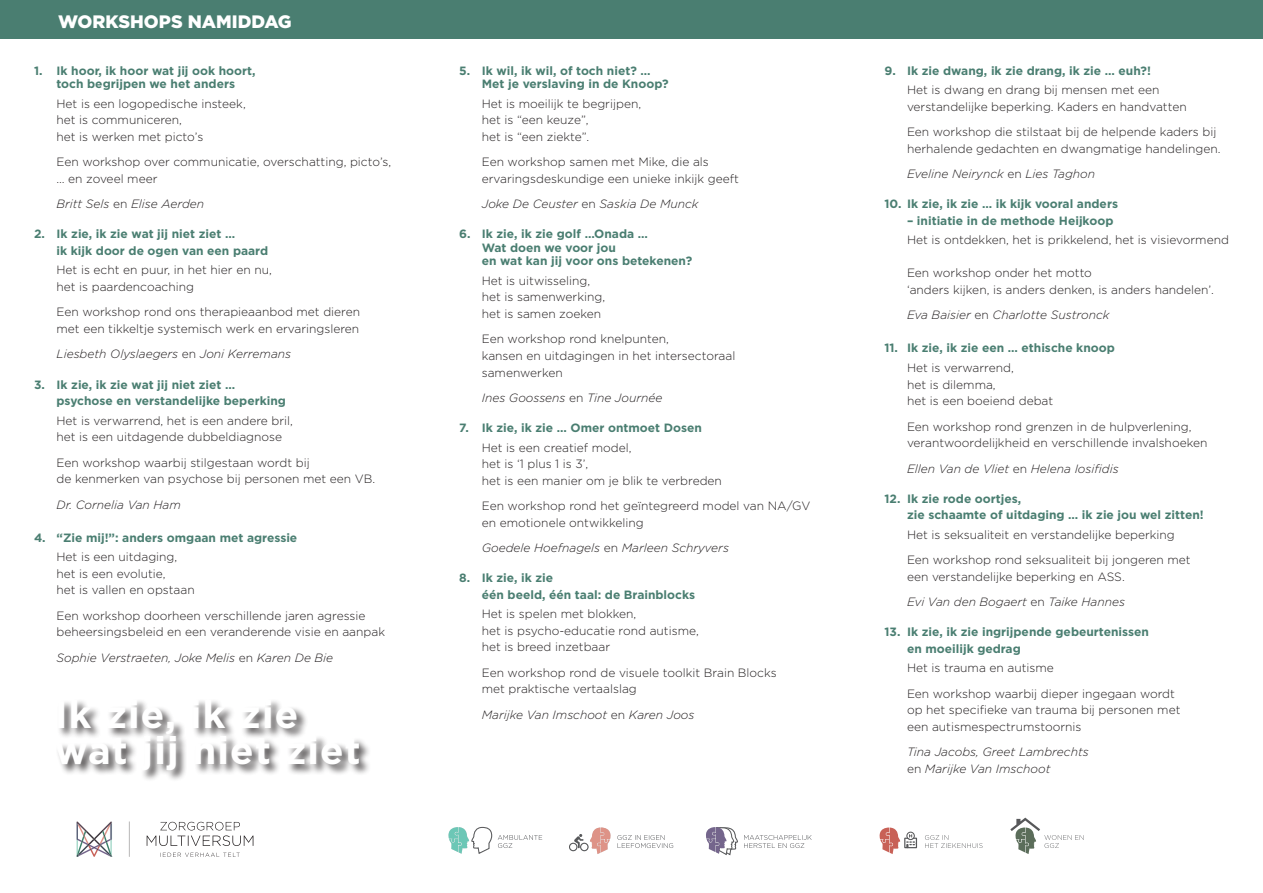
<style>
.page{position:relative;width:1263px;height:893px;background:#fff}
.page>*{position:absolute;margin:0;border:0;box-sizing:border-box;transform-origin:0 0}
.t1{font:700 38.4px "Gotham";letter-spacing:.03em;color:#fff}
.t2{font:900 18px "Gotham";color:#fff}
.t3{font:300 12px/16.5px "Gotham";color:#231f20}
.t4{font:700 12px "Gotham";color:#4a7e71}
.t5{font:italic 300 12px "Gotham";color:#231f20}
.s1{font-style:normal}
</style>
<div class="page">
<svg style="left:925px;top:835px;width:57px;height:13px"></svg>
<svg style="left:1010px;top:818px;width:73px;height:36px"></svg>
<svg style="left:879px;top:827px;width:38px;height:27px"></svg>
<svg style="left:77px;top:821px;width:35px;height:36px"></svg>
<svg style="left:129px;top:821px;width:1px;height:36px"></svg>
<svg style="left:160px;top:853px;width:79px;height:4px"></svg>
<svg style="left:147px;top:822px;width:106px;height:24px"></svg>
<div style="left:55px;top:698px;width:316px;height:84px;background:#231f20;opacity:.75"></div>
<div style="left:0;top:0;width:1263px;height:38px;background:#4a7e71"></div>
<svg style="left:744px;top:835px;width:68px;height:13px"></svg>
<svg style="left:617px;top:835px;width:56px;height:13px"></svg>
<svg style="left:498px;top:835px;width:44px;height:13px"></svg>
<svg style="left:569px;top:827px;width:42px;height:27px"></svg>
<svg style="left:448px;top:827px;width:44px;height:27px"></svg>
<svg style="left:706px;top:827px;width:32px;height:28px"></svg>
<p class="t2" style="left:58px;top:11px;width:235px">WORKSHOPS NAMIDDAG</p>
<p class="t4" style="left:34px;top:64px;width:223px">1. Ik hoor, ik hoor wat jij ook hoort,</p>
<p class="t4" style="left:57px;top:77px;width:180px">toch begrijpen we het anders</p>
<p class="t3" style="left:57px;top:95px;width:191px">Het is een logopedische insteek,</p>
<p class="t3" style="left:57px;top:112px;width:127px">het is communiceren,</p>
<p class="t3" style="left:57px;top:128px;width:148px">het is werken met picto’s</p>
<p class="t3" style="left:57px;top:154px;width:336px">Een workshop over communicatie, overschatting, picto’s, … en zoveel meer</p>
<p class="t5" style="left:57px;top:197px;width:149px">Britt Sels <span class="s1">en</span> Elise Aerden</p>
<p class="t4" style="left:34px;top:227px;width:203px">2. Ik zie, ik zie wat jij niet ziet …</p>
<p class="t4" style="left:57px;top:244px;width:213px">ik kijk door de ogen van een paard</p>
<p class="t3" style="left:57px;top:262px;width:217px">Het is echt en puur, in het hier en nu,</p>
<p class="t3" style="left:57px;top:278px;width:139px">het is paardencoaching</p>
<p class="t3" style="left:57px;top:304px;width:305px">Een workshop rond ons therapieaanbod met dieren</p>
<p class="t3" style="left:57px;top:320px;width:304px">met een tikkeltje systemisch werk en ervaringsleren</p>
<p class="t5" style="left:57px;top:347px;width:236px">Liesbeth Olyslaegers <span class="s1">en</span> Joni Kerremans</p>
<p class="t4" style="left:34px;top:377px;width:203px">3. Ik zie, ik zie wat jij niet ziet …</p>
<p class="t4" style="left:57px;top:394px;width:231px">psychose en verstandelijke beperking</p>
<p class="t3" style="left:57px;top:412px;width:238px">Het is verwarrend, het is een andere bril,</p>
<p class="t3" style="left:57px;top:428px;width:227px">het is een uitdagende dubbeldiagnose</p>
<p class="t3" style="left:57px;top:454px;width:255px">Een workshop waarbij stilgestaan wordt bij</p>
<p class="t3" style="left:57px;top:470px;width:320px">de kenmerken van psychose bij personen met een VB.</p>
<p class="t5" style="left:57px;top:497px;width:126px">Dr. Cornelia Van Ham</p>
<p class="t4" style="left:34px;top:530px;width:265px">4. “Zie mij!”: anders omgaan met agressie</p>
<p class="t3" style="left:57px;top:548px;width:122px">Het is een uitdaging,</p>
<p class="t3" style="left:57px;top:565px;width:111px">het is een evolutie,</p>
<p class="t3" style="left:57px;top:581px;width:140px">het is vallen en opstaan</p>
<p class="t3" style="left:57px;top:607px;width:330px">Een workshop doorheen verschillende jaren agressie beheersingsbeleid en een veranderende visie en aanpak</p>
<p class="t5" style="left:57px;top:650px;width:278px">Sophie Verstraeten, Joke Melis <span class="s1">en</span> Karen De Bie</p>
<p class="t1" style="left:55px;top:692px;width:245px">Ik zie, ik zie</p>
<p class="t1" style="left:55px;top:728px;width:308px">wat jij niet ziet</p>
<p class="t4" style="left:459px;top:64px;width:193px">5. Ik wil, ik wil, of toch niet? …</p>
<p class="t4" style="left:482px;top:77px;width:188px">Met je verslaving in de Knoop?</p>
<p class="t3" style="left:482px;top:95px;width:161px">Het is moeilijk te begrijpen,</p>
<p class="t3" style="left:482px;top:112px;width:108px">het is “een keuze”,</p>
<p class="t3" style="left:482px;top:128px;width:109px">het is “een ziekte”.</p>
<p class="t3" style="left:482px;top:154px;width:259px">Een workshop samen met Mike, die als ervaringsdeskundige een unieke inkijk geeft</p>
<p class="t5" style="left:482px;top:197px;width:218px">Joke De Ceuster <span class="s1">en</span> Saskia De Munck</p>
<p class="t4" style="left:459px;top:227px;width:190px">6. Ik zie, ik zie golf …Onada …</p>
<p class="t4" style="left:482px;top:241px;width:136px">Wat doen we voor jou</p>
<p class="t4" style="left:482px;top:254px;width:212px">en wat kan jij voor ons betekenen?</p>
<p class="t3" style="left:482px;top:272px;width:110px">Het is uitwisseling,</p>
<p class="t3" style="left:482px;top:289px;width:125px">het is samenwerking,</p>
<p class="t3" style="left:482px;top:305px;width:121px">het is samen zoeken</p>
<p class="t3" style="left:482px;top:331px;width:189px">Een workshop rond knelpunten,</p>
<p class="t3" style="left:482px;top:347px;width:255px">kansen en uitdagingen in het intersectoraal</p>
<p class="t3" style="left:482px;top:364px;width:83px">samenwerken</p>
<p class="t5" style="left:482px;top:390px;width:182px">Ines Goossens <span class="s1">en</span> Tine Journée</p>
<p class="t4" style="left:459px;top:421px;width:244px">7. Ik zie, ik zie … Omer ontmoet Dosen</p>
<p class="t3" style="left:482px;top:439px;width:151px">Het is een creatief model,</p>
<p class="t3" style="left:482px;top:455px;width:108px">het is ‘1 plus 1 is 3’,</p>
<p class="t3" style="left:482px;top:472px;width:242px">het is een manier om je blik te verbreden</p>
<p class="t3" style="left:482px;top:497px;width:330px">Een workshop rond het geïntegreerd model van NA/GV en emotionele ontwikkeling</p>
<p class="t5" style="left:482px;top:540px;width:249px">Goedele Hoefnagels <span class="s1">en</span> Marleen Schryvers</p>
<p class="t4" style="left:459px;top:571px;width:95px">8. Ik zie, ik zie</p>
<p class="t4" style="left:482px;top:587px;width:215px">één beeld, één taal: de Brainblocks</p>
<p class="t3" style="left:482px;top:605px;width:156px">Het is spelen met blokken,</p>
<p class="t3" style="left:482px;top:622px;width:218px">het is psycho-educatie rond autisme,</p>
<p class="t3" style="left:482px;top:638px;width:130px">het is breed inzetbaar</p>
<p class="t3" style="left:482px;top:664px;width:297px">Een workshop rond de visuele toolkit Brain Blocks</p>
<p class="t3" style="left:482px;top:680px;width:157px">met praktische vertaalslag</p>
<p class="t5" style="left:482px;top:707px;width:214px">Marijke Van Imschoot <span class="s1">en</span> Karen Joos</p>
<p class="t4" style="left:884px;top:64px;width:268px">9. Ik zie dwang, ik zie drang, ik zie … euh?!</p>
<p class="t3" style="left:907px;top:82px;width:281px">Het is dwang en drang bij mensen met een verstandelijke beperking. Kaders en handvatten</p>
<p class="t3" style="left:907px;top:124px;width:315px">Een workshop die stilstaat bij de helpende kaders bij herhalende gedachten en dwangmatige handelingen.</p>
<p class="t5" style="left:907px;top:167px;width:190px">Eveline Neirynck <span class="s1">en</span> Lies Taghon</p>
<p class="t4" style="left:884px;top:197px;width:235px">10. Ik zie, ik zie … ik kijk vooral anders</p>
<p class="t4" style="left:907px;top:214px;width:208px">– initiatie in de methode Heijkoop</p>
<p class="t3" style="left:907px;top:232px;width:323px">Het is ontdekken, het is prikkelend, het is visievormend</p>
<p class="t3" style="left:907px;top:265px;width:186px">Een workshop onder het motto</p>
<p class="t3" style="left:907px;top:281px;width:309px">‘anders kijken, is anders denken, is anders handelen’.</p>
<p class="t5" style="left:907px;top:308px;width:204px">Eva Baisier <span class="s1">en</span> Charlotte Sustronck</p>
<p class="t4" style="left:884px;top:341px;width:232px">11. Ik zie, ik zie een … ethische knoop</p>
<p class="t3" style="left:907px;top:359px;width:108px">Het is verwarrend,</p>
<p class="t3" style="left:907px;top:376px;width:90px">het is dilemma,</p>
<p class="t3" style="left:907px;top:392px;width:148px">het is een boeiend debat</p>
<p class="t3" style="left:907px;top:418px;width:302px">Een workshop rond grenzen in de hulpverlening, verantwoordelijkheid en verschillende invalshoeken</p>
<p class="t5" style="left:907px;top:461px;width:213px">Ellen Van de Vliet <span class="s1">en</span> Helena Iosifidis</p>
<p class="t4" style="left:884px;top:491px;width:138px">12. Ik zie rode oortjes,</p>
<p class="t4" style="left:907px;top:508px;width:298px">zie schaamte of uitdaging … ik zie jou wel zitten!</p>
<p class="t3" style="left:907px;top:526px;width:269px">Het is seksualiteit en verstandelijke beperking</p>
<p class="t3" style="left:907px;top:551px;width:285px">Een workshop rond seksualiteit bij jongeren met</p>
<p class="t3" style="left:907px;top:568px;width:219px">een verstandelijke beperking en ASS.</p>
<p class="t5" style="left:907px;top:594px;width:219px">Evi Van den Bogaert <span class="s1">en</span> Taike Hannes</p>
<p class="t4" style="left:884px;top:625px;width:266px">13. Ik zie, ik zie ingrijpende gebeurtenissen</p>
<p class="t4" style="left:907px;top:641px;width:115px">en moeilijk gedrag</p>
<p class="t3" style="left:907px;top:659px;width:148px">Het is trauma en autisme</p>
<p class="t3" style="left:907px;top:685px;width:275px">Een workshop waarbij dieper ingegaan wordt op het specifieke van trauma bij personen met</p>
<p class="t3" style="left:907px;top:718px;width:176px">een autismespectrumstoornis</p>
<p class="t5" style="left:907px;top:744px;width:183px">Tina Jacobs, Greet Lambrechts</p>
<p class="t5" style="left:907px;top:761px;width:145px"><span class="s1">en</span> Marijke Van Imschoot</p>
</div>
